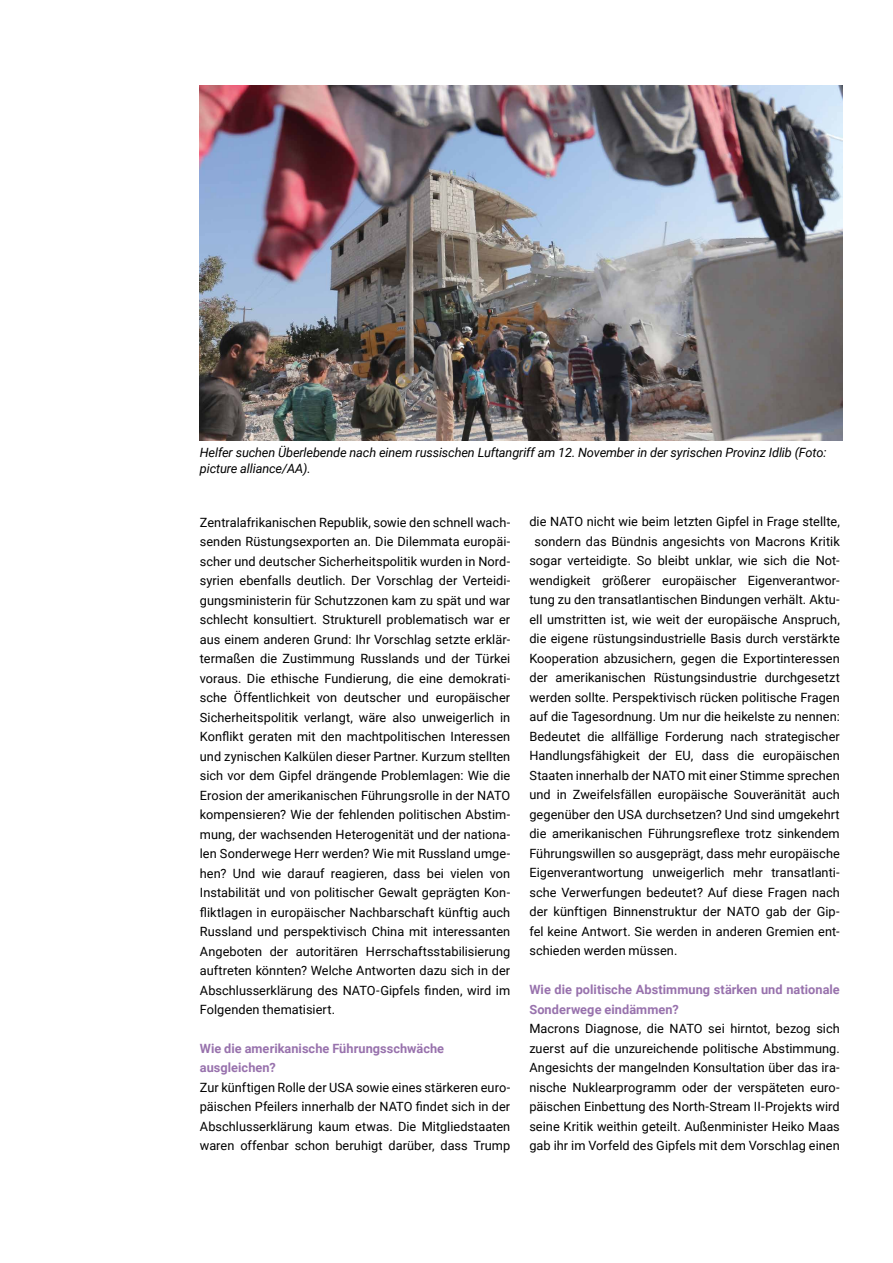
<style>
.page{position:relative;width:893px;height:1263px;background:#fff}
.page>*{position:absolute;margin:0;border:0;box-sizing:border-box;transform-origin:0 0}
.t1{font:12.75px/19.5px "Roboto";letter-spacing:.005em;color:#000;text-align:justify}
.t2{font:italic 12.75px/16.5px "Roboto";letter-spacing:-.01em;color:#000}
.t3{font:700 12.75px/19.5px "Roboto";letter-spacing:.005em;color:#9872ad}
</style>
<div class="page">
<img style="left:200px;top:85px;width:642px;height:355px">
<p class="t2" style="left:200px;top:443px;width:628px">Helfer suchen Überlebende nach einem russischen Luftangriff am 12. November in der syrischen Provinz Idlib (Foto: picture alliance/AA).</p>
<p class="t1" style="left:200px;top:512px;width:312px">Zentralafrikanischen Republik, sowie den schnell wach&shy;senden Rüstungsexporten an. Die Dilemmata europäi&shy;scher und deutscher Sicherheitspolitik wurden in Nord&shy;syrien ebenfalls deutlich. Der Vorschlag der Verteidi&shy;gungsministerin für Schutzzonen kam zu spät und war schlecht konsultiert. Strukturell problematisch war er aus einem anderen Grund: Ihr Vorschlag setzte erklär&shy;termaßen die Zustimmung Russlands und der Türkei voraus. Die ethische Fundierung, die eine demokrati&shy;sche Öffentlichkeit von deutscher und europäischer Sicherheitspolitik verlangt, wäre also unweigerlich in Konflikt geraten mit den machtpolitischen Interessen und zynischen Kalkülen dieser Partner. Kurzum stellten sich vor dem Gipfel drängende Problemlagen: Wie die Erosion der amerikanischen Führungsrolle in der NATO kompensieren? Wie der fehlenden politischen Abstim&shy;mung, der wachsenden Heterogenität und der nationa&shy;len Sonderwege Herr werden? Wie mit Russland umge&shy;hen? Und wie darauf reagieren, dass bei vielen von Instabilität und von politischer Gewalt geprägten Kon&shy;fliktlagen in europäischer Nachbarschaft künftig auch Russland und perspektivisch China mit interessanten Angeboten der autoritären Herrschaftsstabilisierung auftreten könnten? Welche Antworten dazu sich in der Abschlusserklärung des NATO-Gipfels finden, wird im Folgenden thematisiert.</p>
<p class="t3" style="left:200px;top:1038px;width:246px">Wie die amerikanische Führungsschwäche ausgleichen?</p>
<p class="t1" style="left:200px;top:1077px;width:312px">Zur künftigen Rolle der USA sowie eines stärkeren euro&shy;päischen Pfeilers innerhalb der NATO findet sich in der Abschlusserklärung kaum etwas. Die Mitgliedstaaten waren offenbar schon beruhigt darüber, dass Trump</p>
<p class="t1" style="left:529px;top:512px;width:312px">die NATO nicht wie beim letzten Gipfel in Frage stellte,</p>
<p class="t1" style="left:534px;top:531px;width:307px">sondern das Bündnis angesichts von Macrons Kritik</p>
<p class="t1" style="left:529px;top:551px;width:312px">sogar verteidigte. So bleibt unklar, wie sich die Not-</p>
<p class="t1" style="left:529px;top:570px;width:312px">wendigkeit größerer europäischer Eigenverantwor-</p>
<p class="t1" style="left:529px;top:590px;width:312px">tung zu den transatlantischen Bindungen verhält. Aktu-</p>
<p class="t1" style="left:529px;top:609px;width:312px">ell umstritten ist, wie weit der europäische Anspruch,</p>
<p class="t1" style="left:529px;top:629px;width:312px">die eigene rüstungsindustrielle Basis durch verstärkte</p>
<p class="t1" style="left:529px;top:648px;width:312px">Kooperation abzusichern, gegen die Exportinteressen</p>
<p class="t1" style="left:529px;top:668px;width:312px">der amerikanischen Rüstungsindustrie durchgesetzt</p>
<p class="t1" style="left:529px;top:687px;width:312px">werden sollte. Perspektivisch rücken politische Fragen</p>
<p class="t1" style="left:529px;top:707px;width:312px">auf die Tagesordnung. Um nur die heikelste zu nennen:</p>
<p class="t1" style="left:529px;top:726px;width:312px">Bedeutet die allfällige Forderung nach strategischer</p>
<p class="t1" style="left:529px;top:746px;width:312px">Handlungsfähigkeit der EU, dass die europäischen</p>
<p class="t1" style="left:529px;top:765px;width:312px">Staaten innerhalb der NATO mit einer Stimme sprechen</p>
<p class="t1" style="left:529px;top:785px;width:312px">und in Zweifelsfällen europäische Souveränität auch</p>
<p class="t1" style="left:529px;top:804px;width:312px">gegenüber den USA durchsetzen? Und sind umgekehrt</p>
<p class="t1" style="left:529px;top:823px;width:312px">die amerikanischen Führungsreflexe trotz sinkendem</p>
<p class="t1" style="left:529px;top:843px;width:312px">Führungswillen so ausgeprägt, dass mehr europäische</p>
<p class="t1" style="left:529px;top:862px;width:312px">Eigenverantwortung unweigerlich mehr transatlanti-</p>
<p class="t1" style="left:529px;top:882px;width:312px">sche Verwerfungen bedeutet? Auf diese Fragen nach</p>
<p class="t1" style="left:529px;top:901px;width:312px">der künftigen Binnenstruktur der NATO gab der Gip-</p>
<p class="t1" style="left:529px;top:921px;width:312px">fel keine Antwort. Sie werden in anderen Gremien ent-</p>
<p class="t1" style="left:529px;top:940px;width:150px">schieden werden müssen.</p>
<p class="t3" style="left:529px;top:979px;width:312px">Wie die politische Abstimmung stärken und nationale<br>Sonderwege eindämmen?</p>
<p class="t1" style="left:529px;top:1018px;width:312px">Macrons Diagnose, die NATO sei hirntot, bezog sich zuerst auf die unzureichende politische Abstimmung.<br>Angesichts der mangelnden Konsultation über das ira&shy;nische Nuklearprogramm oder der verspäteten euro&shy;päischen Einbettung des North-Stream II-Projekts wird seine Kritik weithin geteilt. Außenminister Heiko Maas gab ihr im Vorfeld des Gipfels mit dem Vorschlag einen</p>
</div>
